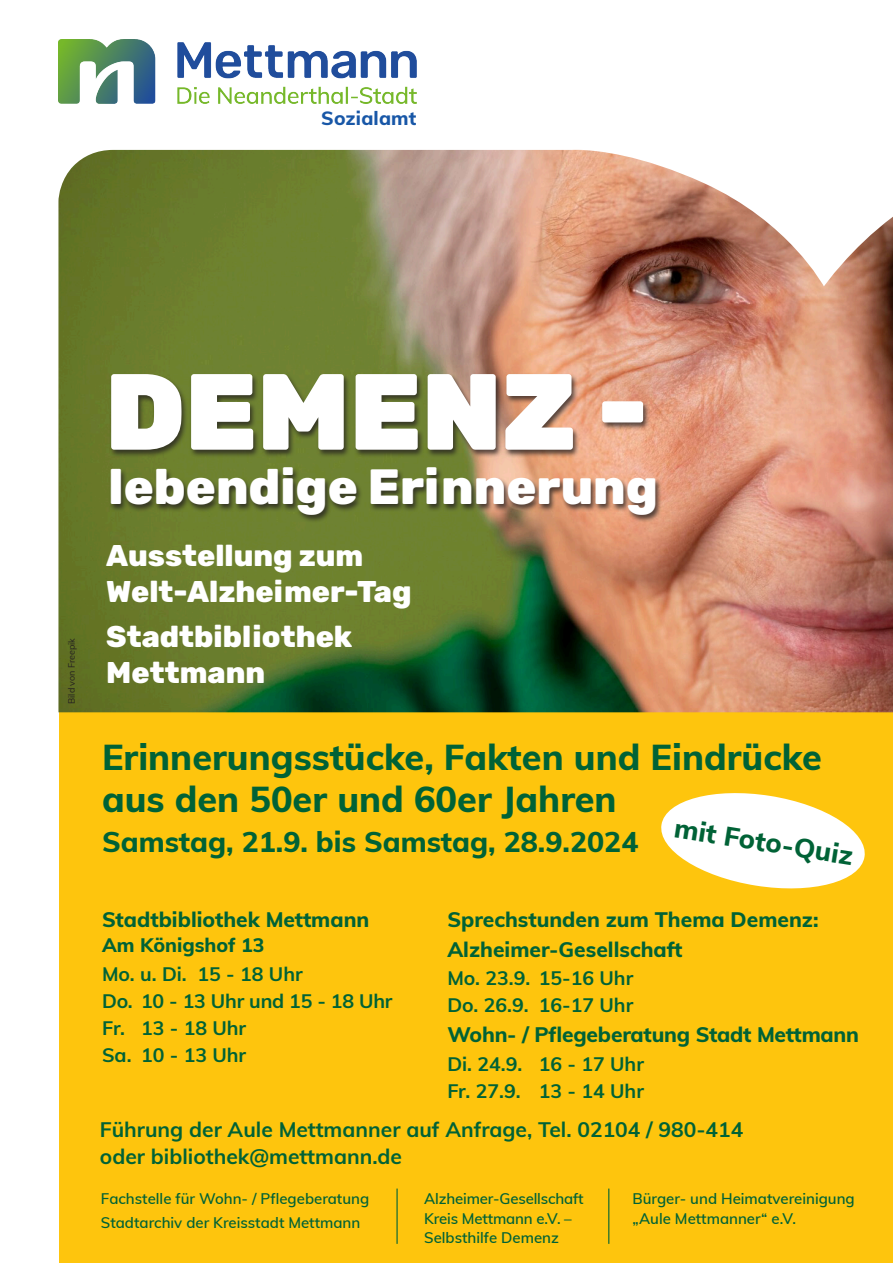
<style>
.page{position:relative;width:893px;height:1263px;background:#fff}
.page>*{position:absolute;margin:0;border:0;box-sizing:border-box;transform-origin:0 0}
.t1{font:900 108px "Rubik";color:#fff}
.t2{font:800 49.5px "Rubik";color:#fff}
.t3{font:800 36px/42px "Muli";color:#006236}
.t4{font:800 30px/36px "Rubik";color:#fff}
.t5{font:800 28.5px "Muli";color:#006236}
.t6{font:800 27px "Muli";color:#006236}
.t7{font:800 21px/30px "Muli";color:#006236}
.t8{font:700 21px/27px "Muli";color:#006236}
.t9{font:700 19.5px/27px "Muli";color:#006236}
.t10{font:800 19.5px "Muli";color:#006236}
.t11{font:800 19.2px "Muli";letter-spacing:.01em;color:#1857a7}
.t12{font:600 15px/19.5px "Muli";color:#006236}
.t13{font:9px "Muli";color:#231f20}
</style>
<div class="page">
<div style="left:59px;top:712px;width:834px;height:551px;background:#fec50d"></div>
<img style="left:58px;top:150px;width:835px;height:562px">
<img style="left:58px;top:39px;width:359px;height:65px">
<div style="left:109px;top:373px;width:554px;height:150px;background:#231f20;opacity:.75"></div>
<svg style="left:661px;top:793px;width:204px;height:96px"></svg>
<hr style="left:396px;top:1188px;width:2px;height:56px;background:#006236">
<hr style="left:608px;top:1188px;width:1px;height:56px;background:#006236">
<p class="t11" style="left:321px;top:104px;width:97px">Sozialamt</p>
<p class="t13" style="left:65px;top:704px;width:67px;rotate:-90deg">Bild von Freepik</p>
<h1 class="t1" style="left:105px;top:348px;width:545px">DEMENZ -</h1>
<h2 class="t2" style="left:109px;top:459px;width:551px">lebendige Erinnerung</h2>
<h3 class="t4" style="left:106px;top:538px;width:307px">Ausstellung zum<br>Welt-Alzheimer-Tag</h3>
<h3 class="t4" style="left:106px;top:619px;width:248px">Stadtbibliothek<br>Mettmann</h3>
<h3 class="t3" style="left:102px;top:734px;width:721px">Erinnerungsstücke, Fakten und Eindrücke aus den 50er und 60er Jahren</h3>
<h3 class="t5" style="left:102px;top:821px;width:538px">Samstag, 21.9. bis Samstag, 28.9.2024</h3>
<h3 class="t6" style="left:678px;top:808px;width:182px;rotate:9deg">mit Foto-Quiz</h3>
<h3 class="t7" style="left:102px;top:903px;width:269px">Stadtbibliothek Mettmann</h3>
<h3 class="t10" style="left:102px;top:931px;width:164px">Am Königshof 13</h3>
<h3 class="t9" style="left:102px;top:959px;width:292px">Mo. u. Di. 15 - 18 Uhr<br>Do. 10 - 13 Uhr und 15 - 18 Uhr<br>Fr. 13 - 18 Uhr<br>Sa. 10 - 13 Uhr</h3>
<h3 class="t7" style="left:447px;top:903px;width:373px">Sprechstunden zum Thema Demenz:<br>Alzheimer-Gesellschaft</h3>
<h3 class="t9" style="left:447px;top:964px;width:188px">Mo. 23.9. 15-16 Uhr<br>Do. 26.9. 16-17 Uhr</h3>
<h3 class="t7" style="left:447px;top:1019px;width:413px">Wohn- / Pflegeberatung Stadt Mettmann</h3>
<h3 class="t9" style="left:447px;top:1049px;width:198px">Di. 24.9. 16 - 17 Uhr<br>Fr. 27.9. 13 - 14 Uhr</h3>
<h3 class="t8" style="left:100px;top:1115px;width:645px">Führung der Aule Mettmanner auf Anfrage, Tel. 02104 / 980-414 oder bibliothek@mettmann.de</h3>
<p class="t12" style="left:101px;top:1186px;width:270px;line-height:24px">Fachstelle für Wohn- / Pflegeberatung<br>Stadtarchiv der Kreisstadt Mettmann</p>
<p class="t12" style="left:424px;top:1188px;width:161px">Alzheimer-Gesellschaft<br>Kreis Mettmann e.V. –<br>Selbsthilfe Demenz</p>
<p class="t12" style="left:632px;top:1188px;width:224px">Bürger- und Heimatvereinigung „Aule Mettmanner“ e.V.</p>
</div>
